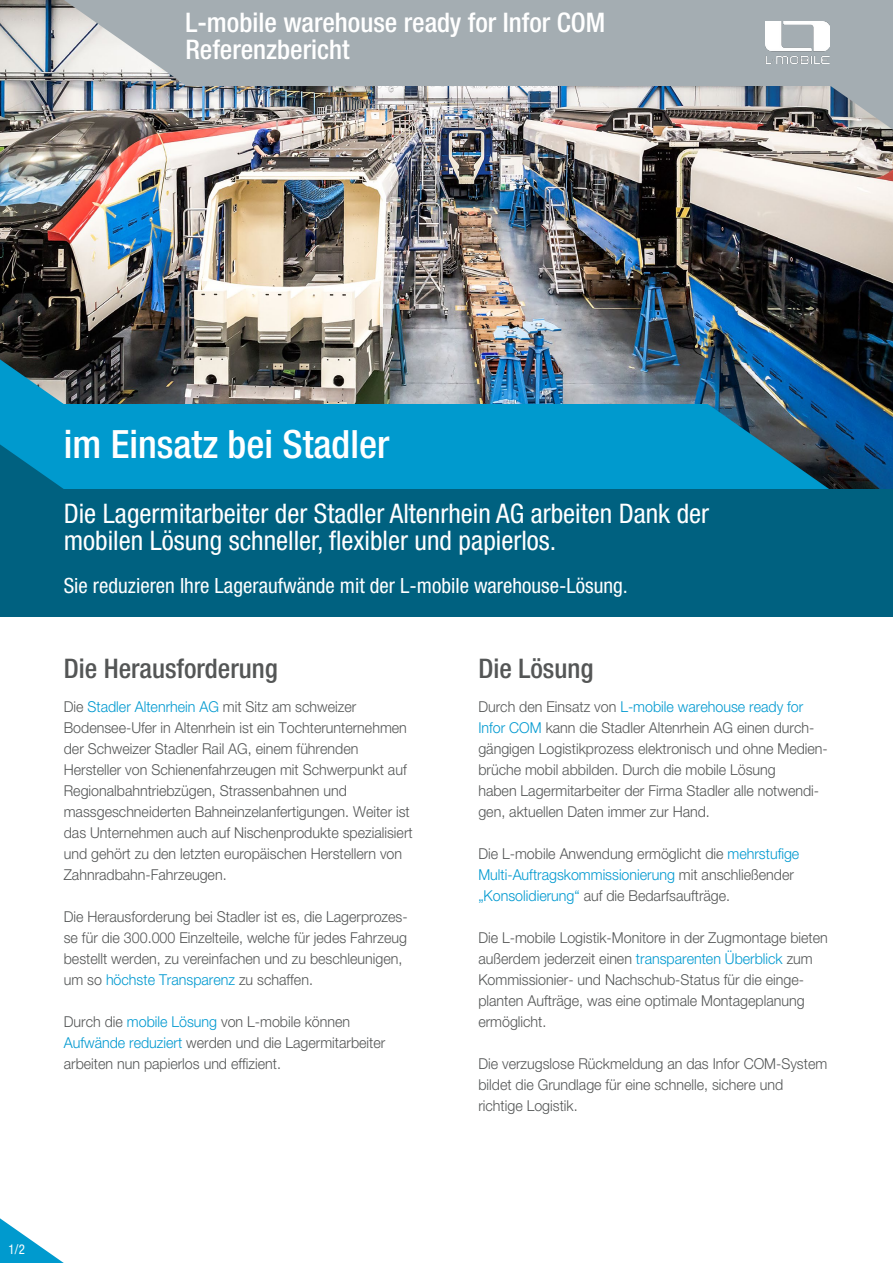
<style>
.page{position:relative;width:893px;height:1263px;background:#fff}
.page>*{position:absolute;margin:0;border:0;box-sizing:border-box;transform-origin:0 0}
.t1{font:500 condensed 39px "Helvetica Neue LT Pro";color:#fff}
.H2_weiß{font:condensed 27px "Helvetica Neue LT Pro";color:#fff}
.Kopfzeile{font:500 condensed 27px/27px "Helvetica Neue LT Pro";color:#fff}
.H2_grau{font:500 condensed 27px "Helvetica Neue LT Pro";color:#545656}
.H3_weiß{font:condensed 21px "Helvetica Neue LT Pro";color:#fff}
.Fließtext{font:300 15px/21px "Helvetica Neue LT Pro";color:#545656;scale:.95 1}
.Fließtext-2{font:300 15px "Helvetica Neue LT Pro";color:#0099d0;scale:.95 1}
.t2{font:condensed 13.5px "Helvetica Neue LT Pro";color:#fff;scale:.95 1}
.s1{color:#0099d0}
.s2{color:#545656}
</style>
<div class="page">
<img style="left:0;top:0;width:893px;height:489px">
<svg style="left:829px;top:85px;width:64px;height:60px;background:#8c9297"></svg>
<svg style="left:64px;top:0;width:121px;height:85px;background:#bbc0c1"></svg>
<div style="left:185px;top:0;width:708px;height:85px;background:#a4adb2"></div>
<img style="left:765px;top:21px;width:64px;height:43px">
<svg style="left:0;top:1218px;width:64px;height:45px"></svg>
<svg style="left:708px;top:404px;width:122px;height:85px;background:#1b7396"></svg>
<div style="left:0;top:404px;width:708px;height:85px;background:#009ace"></div>
<div style="left:0;top:489px;width:893px;height:128px;background:#006180"></div>
<svg style="left:0;top:359px;width:64px;height:130px"></svg>
<p class="Kopfzeile" style="left:185px;top:9px;width:422px">L-mobile warehouse ready for Infor COM<br>Referenzbericht</p>
<h1 class="t1" style="left:64px;top:421px;width:327px">im Einsatz bei Stadler</h1>
<p class="H2_weiß" style="left:64px;top:498px;width:647px">Die Lagermitarbeiter der Stadler Altenrhein AG arbeiten Dank der</p>
<p class="H2_weiß" style="left:64px;top:525px;width:494px">mobilen Lösung schneller, flexibler und papierlos.</p>
<p class="H3_weiß" style="left:64px;top:573px;width:566px">Sie reduzieren Ihre Lageraufwände mit der L-mobile warehouse-Lösung.</p>
<p class="H2_grau" style="left:64px;top:653px;width:216px">Die Herausforderung</p>
<p class="Fließtext" style="left:64px;top:696px;width:309px">Die <span class="s1">Stadler Altenrhein AG</span> mit Sitz am schweizer</p>
<p class="Fließtext" style="left:64px;top:717px;width:363px">Bodensee-Ufer in Altenrhein ist ein Tochterunternehmen der Schweizer Stadler Rail AG, einem führenden</p>
<p class="Fließtext" style="left:64px;top:759px;width:362px">Hersteller von Schienenfahrzeugen mit Schwerpunkt auf<br>Regionalbahntriebzügen, Strassenbahnen und</p>
<p class="Fließtext" style="left:64px;top:801px;width:369px">massgeschneiderten Bahneinzelanfertigungen. Weiter ist das Unternehmen auch auf Nischenprodukte spezialisiert und gehört zu den letzten europäischen Herstellern von Zahnradbahn-Fahrzeugen.</p>
<p class="Fließtext" style="left:64px;top:906px;width:364px">Die Herausforderung bei Stadler ist es, die Lagerprozes&shy;se für die 300.000 Einzelteile, welche für jedes Fahrzeug bestellt werden, zu vereinfachen und zu beschleunigen, um so <span class="s1">höchste Transparenz</span> zu schaffen.</p>
<p class="Fließtext" style="left:64px;top:1011px;width:303px">Durch die <span class="s1">mobile Lösung</span> von L-mobile können</p>
<p class="Fließtext" style="left:64px;top:1032px;width:340px"><span class="s1">Aufwände reduziert</span> werden und die Lagermitarbeiter</p>
<p class="Fließtext" style="left:64px;top:1053px;width:230px">arbeiten nun papierlos und effizient.</p>
<p class="H2_grau" style="left:478px;top:653px;width:116px">Die Lösung</p>
<p class="Fließtext-2" style="left:478px;top:698px;width:344px"><span class="s2">Durch den Einsatz von</span> L-mobile warehouse ready for</p>
<p class="Fließtext" style="left:478px;top:717px;width:369px"><span class="s1">Infor COM</span> kann die Stadler Altenrhein AG einen durch&shy;gängigen Logistikprozess elektronisch und ohne Medien&shy;brüche mobil abbilden. Durch die mobile Lösung</p>
<p class="Fließtext" style="left:478px;top:780px;width:360px">haben Lagermitarbeiter der Firma Stadler alle notwendi&shy;gen, aktuellen Daten immer zur Hand.</p>
<p class="Fließtext" style="left:478px;top:843px;width:339px">Die L-mobile Anwendung ermöglicht die <span class="s1">mehrstufige</span></p>
<p class="Fließtext-2" style="left:478px;top:866px;width:334px">Multi-Auftragskommissionierung <span class="s2">mit anschließender</span></p>
<p class="Fließtext" style="left:478px;top:885px;width:267px"><span class="s1">„Konsolidierung“</span> auf die Bedarfsaufträge.</p>
<p class="Fließtext" style="left:478px;top:927px;width:369px">Die L-mobile Logistik-Monitore in der Zugmontage bieten außerdem jederzeit einen <span class="s1">transparenten Überblick</span> zum Kommissionier- und Nachschub-Status für die einge&shy;planten Aufträge, was eine optimale Montageplanung ermöglicht.</p>
<p class="Fließtext" style="left:478px;top:1053px;width:369px">Die verzugslose Rückmeldung an das Infor COM-System</p>
<p class="Fließtext" style="left:478px;top:1074px;width:322px">bildet die Grundlage für eine schnelle, sichere und</p>
<p class="Fließtext" style="left:478px;top:1095px;width:106px">richtige Logistik.</p>
<p class="t2" style="left:9px;top:1242px;width:19px">1/2</p>
</div>
